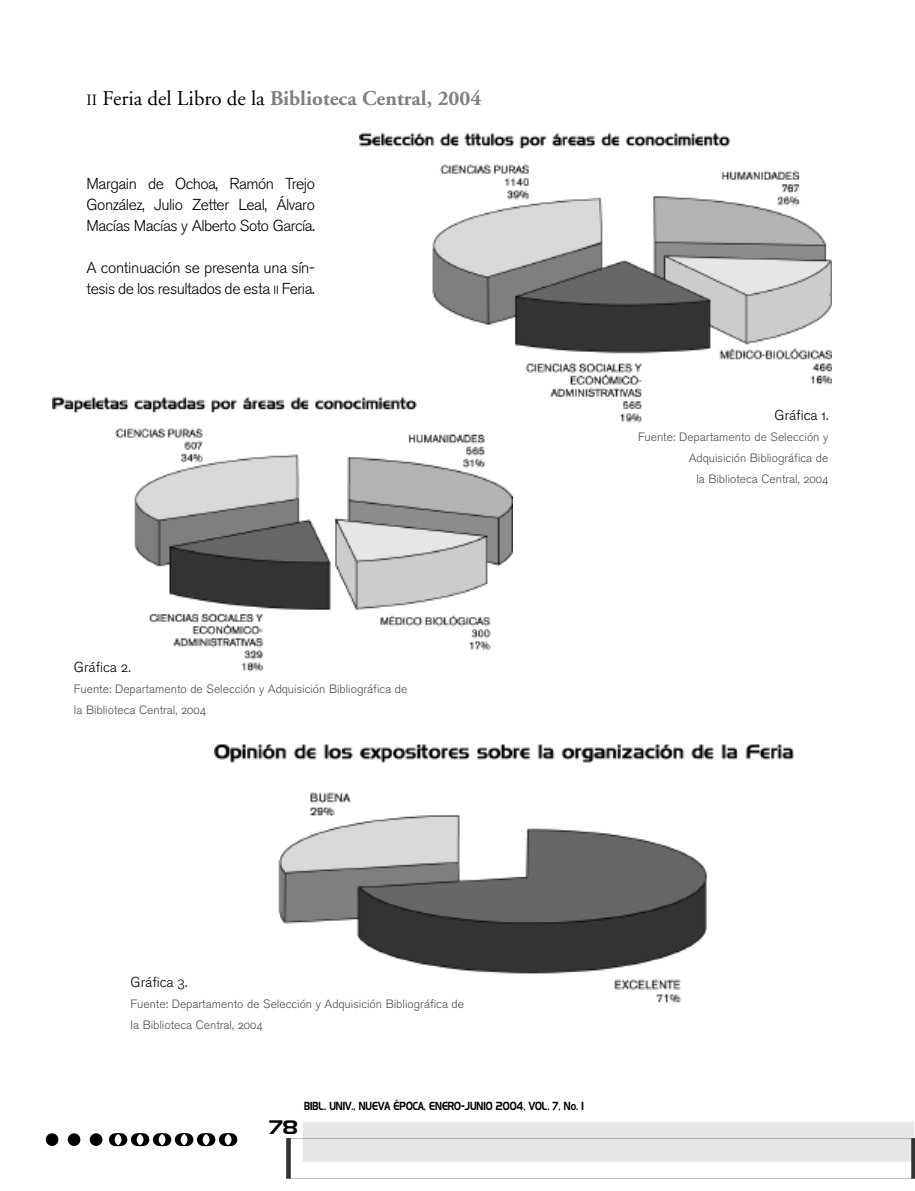
<style>
.page{position:relative;width:915px;height:1191px;background:#fff}
.page>*{position:absolute;margin:0;border:0;box-sizing:border-box;transform-origin:0 0}
.t1{font:700 21px "Adobe Garamond";color:#808080}
.t2{font:19.5px "Denmark";color:#000}
.t3{font:15.75px/21px "Akzidenz Grotesk BE Light Os F";letter-spacing:-.03em;color:#000;text-align:justify}
.t4{font:14.25px "Akzidenz Grotesk BE Light Os F";color:#000}
.t5{font:12px/21px "Akzidenz Grotesk BE Light Os F";color:#4d4d4d}
.t6{font:11.7px "Denmark";color:#000;scale:.7 1}
.s1{font-weight:400;font-size:15.75px;color:#000}
.s2{font-weight:400;color:#000}
.s3{font-size:11.85px}
</style>
<div class="page">
<svg style="left:286px;top:1122px;width:628px;height:56px"></svg>
<div style="left:46px;top:1133px;width:12px;height:13px;background:#000;border-radius:50%"></div>
<div style="left:68px;top:1133px;width:12px;height:13px;background:#000;border-radius:50%"></div>
<div style="left:90px;top:1133px;width:12px;height:13px;background:#000;border-radius:50%"></div>
<svg style="left:112px;top:1133px;width:12px;height:13px"></svg>
<div style="left:111px;top:1132px;width:14px;height:14px;border:2px solid #000;border-radius:50%"></div>
<svg style="left:134px;top:1133px;width:12px;height:13px"></svg>
<div style="left:133px;top:1132px;width:14px;height:14px;border:2px solid #000;border-radius:50%"></div>
<svg style="left:156px;top:1133px;width:12px;height:13px"></svg>
<div style="left:155px;top:1132px;width:14px;height:14px;border:2px solid #000;border-radius:50%"></div>
<svg style="left:178px;top:1133px;width:12px;height:13px"></svg>
<div style="left:177px;top:1132px;width:14px;height:14px;border:2px solid #000;border-radius:50%"></div>
<svg style="left:200px;top:1133px;width:12px;height:13px"></svg>
<div style="left:199px;top:1132px;width:14px;height:14px;border:2px solid #000;border-radius:50%"></div>
<svg style="left:222px;top:1133px;width:12px;height:13px"></svg>
<div style="left:221px;top:1132px;width:14px;height:14px;border:2px solid #000;border-radius:50%"></div>
<img style="left:359px;top:132px;width:472px;height:291px">
<img style="left:53px;top:395px;width:459px;height:277px">
<img style="left:215px;top:744px;width:577px;height:259px">
<h1 class="t1" style="left:87px;top:90px;width:396px"><span class="s1">II</span> <span class="s2">Feria del Libro de la</span> Biblioteca Central, 2004</h1>
<h3 class="t3" style="left:87px;top:174px;width:230px">Margain de Ochoa, Ramón Trejo González, Julio Zetter Leal, Álvaro Macías Macías y Alberto Soto García.</h3>
<h3 class="t3" style="left:87px;top:258px;width:229px">A continuación se presenta una sín&shy;tesis de los resultados de esta <span class="s3">II</span> Feria.</h3>
<p class="t4" style="left:74px;top:661px;width:58px">Gráfica 2.</p>
<p class="t5" style="left:74px;top:679px;width:335px">Fuente: Departamento de Selección y Adquisición Bibliográfica de la Biblioteca Central, 2004</p>
<p class="t4" style="left:774px;top:409px;width:55px">Gráfica 1.</p>
<p class="t5" style="left:637px;top:427px;width:192px;text-align:right">Fuente: Departamento de Selección y<br>Adquisición Bibliográfica de<br>la Biblioteca Central, 2004</p>
<p class="t4" style="left:131px;top:976px;width:58px">Gráfica 3.</p>
<p class="t5" style="left:131px;top:994px;width:335px">Fuente: Departamento de Selección y Adquisición Bibliográfica de la Biblioteca Central, 2004</p>
<p class="t6" style="left:304px;top:1098px;width:400px">BIBL. UNIV., NUEVA ÉPOCA, ENERO-JUNIO 2004, VOL. 7, No. 1</p>
<h2 class="t2" style="left:268px;top:1115px;width:31px">78</h2>
</div>
